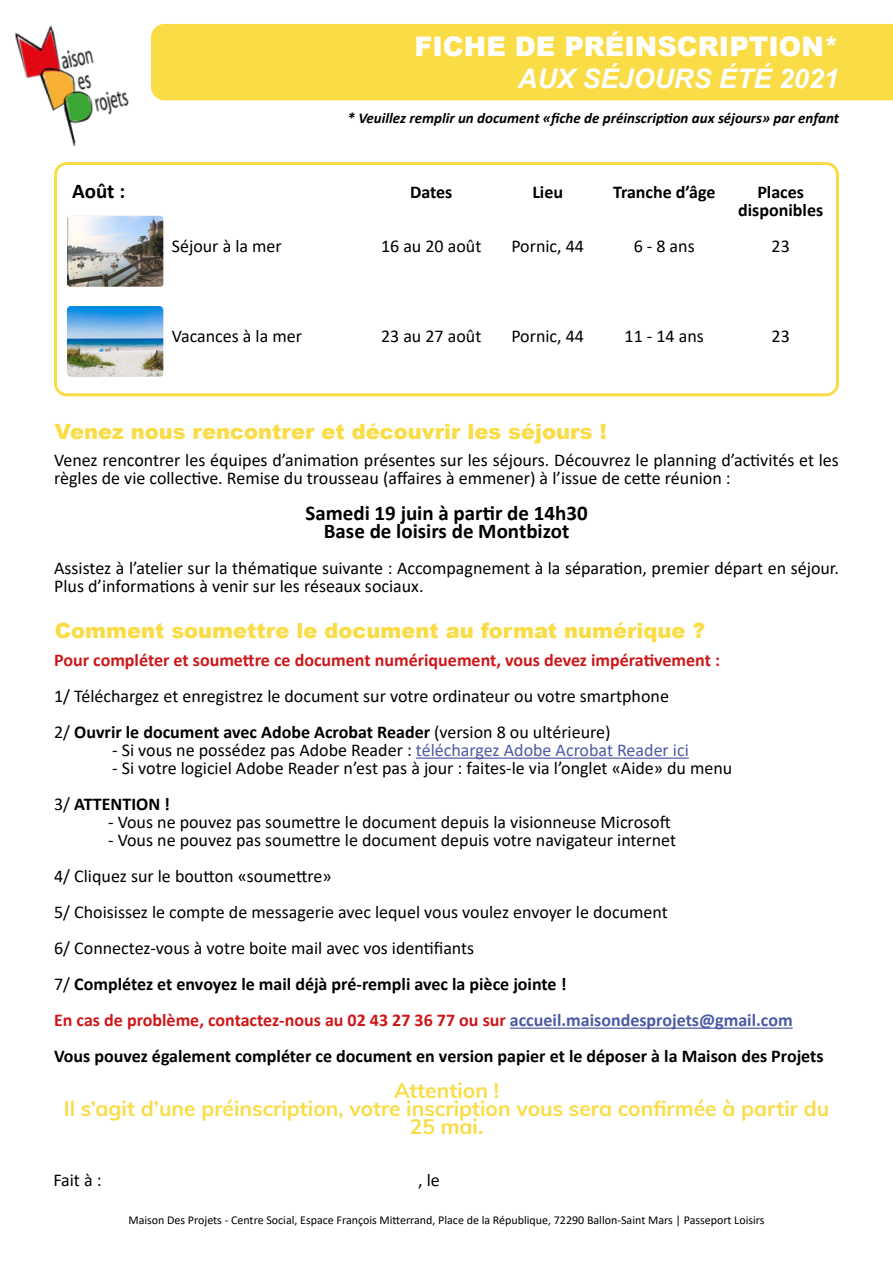
<style>
.page{position:relative;width:893px;height:1263px;background:#fff}
.page>*{position:absolute;margin:0;border:0;box-sizing:border-box;transform-origin:0 0}
.t1{font:900 27px "Arial";color:#fff}
.t2{font:italic 700 27px "Arial";color:#fff}
.t3{font:700 21px/18px "Muli";color:#fadc46;text-align:center}
.t4{font:900 21px "Arial";color:#fadc46}
.t5{font:700 21px/18px "Calibri";color:#000;text-align:center}
.t6{font:18px/36px "Calibri";color:#000}
.t7{font:700 18px "Calibri";color:#cd1719}
.t8{font:700 18px/18px "Calibri";color:#000;text-align:center}
.t9{font:italic 700 15px "Calibri";color:#000}
.t10{font:12px "Calibri";color:#000}
.s1{font-weight:700}
.s2{color:#4a5aa5}
.s3{font-weight:700;color:#cd1719}
.s4{font-weight:700;color:#4a5aa5}
</style>
<div class="page">
<img style="left:14px;top:25px;width:115px;height:146px">
<div style="left:151px;top:24px;width:742px;height:76px;background:#fadc47"></div>
<hr style="left:416px;top:757px;width:273px;height:2px;background:#4a5aa5">
<hr style="left:510px;top:1027px;width:283px;height:2px;background:#4a5aa5">
<div style="left:54px;top:162px;width:785px;height:234px;border:3px solid #fadc46;border-radius:11px"></div>
<img style="left:67px;top:216px;width:96px;height:71px">
<img style="left:67px;top:306px;width:96px;height:71px">
<h1 class="t1" style="left:414px;top:26px;width:426px">FICHE DE PRÉINSCRIPTION*</h1>
<h1 class="t2" style="left:518px;top:61px;width:323px">AUX SÉJOURS ÉTÉ 2021</h1>
<p class="t5" style="left:72px;top:182px;width:55px">Août :</p>
<p class="t6" style="left:172px;top:228px;width:111px">Séjour à la mer</p>
<p class="t6" style="left:172px;top:318px;width:132px">Vacances à la mer</p>
<p class="t9" style="left:348px;top:107px;width:493px">* Veuillez remplir un document «fiche de préinscription aux séjours» par enfant</p>
<p class="t8" style="left:410px;top:183px;width:44px">Dates</p>
<p class="t6" style="left:381px;top:228px;width:102px">16 au 20 août</p>
<p class="t8" style="left:532px;top:183px;width:32px">Lieu</p>
<p class="t6" style="left:511px;top:228px;width:74px">Pornic, 44</p>
<p class="t8" style="left:613px;top:183px;width:104px">Tranche d’âge</p>
<p class="t6" style="left:634px;top:228px;width:63px">6 - 8 ans</p>
<p class="t8" style="left:738px;top:183px;width:87px">Places disponibles</p>
<p class="t6" style="left:772px;top:228px;width:20px">23</p>
<p class="t6" style="left:381px;top:318px;width:102px">23 au 27 août</p>
<p class="t6" style="left:511px;top:318px;width:74px">Pornic, 44</p>
<p class="t6" style="left:624px;top:318px;width:81px">11 - 14 ans</p>
<p class="t6" style="left:772px;top:318px;width:20px">23</p>
<p class="t4" style="left:55px;top:417px;width:553px">Venez nous rencontrer et découvrir les séjours !</p>
<p class="t6" style="left:54px;top:450px;width:786px;line-height:18px">Venez rencontrer les équipes d’animation présentes sur les séjours. Découvrez le planning d’activités et les règles de vie collective. Remise du trousseau (affaires à emmener) à l’issue de cette réunion :</p>
<p class="t5" style="left:305px;top:503px;width:284px">Samedi 19 juin à partir de 14h30<br>Base de loisirs de Montbizot</p>
<p class="t6" style="left:54px;top:558px;width:786px;line-height:18px">Assistez à l’atelier sur la thématique suivante : Accompagnement à la séparation, premier départ en séjour.<br>Plus d’informations à venir sur les réseaux sociaux.</p>
<p class="t4" style="left:55px;top:615px;width:652px">Comment soumettre le document au format numérique ?</p>
<p class="t7" style="left:54px;top:647px;width:667px">Pour compléter et soumettre ce document numériquement, vous devez impérativement :</p>
<p class="t6" style="left:54px;top:678px;width:616px">1/ Téléchargez et enregistrez le document sur votre ordinateur ou votre smartphone<br>2/ <span class="s1">Ouvrir le document avec Adobe Acrobat Reader</span> (version 8 ou ultérieure)</p>
<p class="t6" style="left:112px;top:732px;width:578px">- Si vous ne possédez pas Adobe Reader : <span class="s2">téléchargez Adobe Acrobat Reader ici</span></p>
<p class="t6" style="left:54px;top:750px;width:680px;text-indent:58px">- Si votre logiciel Adobe Reader n’est pas à jour : faites-le via l’onglet «Aide» du menu<br>3/ <span class="s1">ATTENTION !</span></p>
<p class="t6" style="left:108px;top:804px;width:564px">- Vous ne pouvez pas soumettre le document depuis la visionneuse Microsoft</p>
<p class="t6" style="left:54px;top:822px;width:771px;text-indent:54px">- Vous ne pouvez pas soumettre le document depuis votre navigateur internet<br>4/ Cliquez sur le boutton «soumettre»<br>5/ Choisissez le compte de messagerie avec lequel vous voulez envoyer le document<br>6/ Connectez-vous à votre boite mail avec vos identifiants<br>7/ <span class="s1">Complétez et envoyez le mail déjà pré-rempli avec la pièce jointe !<br></span><span class="s3">En cas de problème, contactez-nous au 02 43 27 36 77 ou sur</span> <span class="s4">accueil.maisondesprojets@gmail.com </span><span class="s1">Vous pouvez également compléter ce document en version papier et le déposer à la Maison des Projets</span></p>
<p class="t3" style="left:64px;top:1080px;width:767px">Attention !<br>Il s’agit d’une préinscription, votre inscription vous sera confirmée à partir du<br>25 mai.</p>
<p class="t6" style="left:53px;top:1161px;width:50px">Fait à :</p>
<p class="t6" style="left:418px;top:1161px;width:23px">, le</p>
<p class="t10" style="left:128px;top:1212px;width:638px">Maison Des Projets - Centre Social, Espace François Mitterrand, Place de la République, 72290 Ballon-Saint Mars | Passeport Loisirs</p>
</div>
